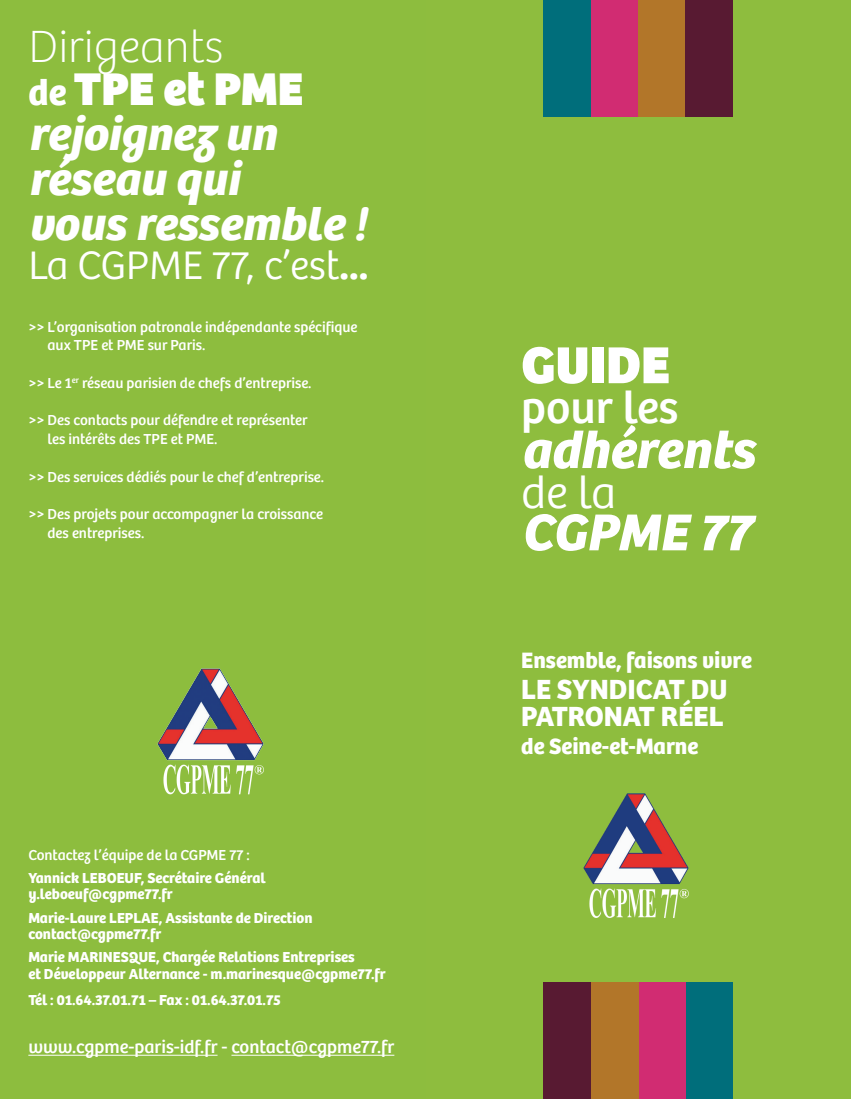
<style>
.page{position:relative;width:851px;height:1099px;background:#fff}
.page>*{position:absolute;margin:0;border:0;box-sizing:border-box;transform-origin:0 0}
.t1{font:italic 700 53.75px "Bree";color:#fff}
.t2{font:800 53.75px "Bree";color:#fff}
.t3{font:italic 700 47.5px/45px "Bree";color:#fff}
.t4{font:100 46.75px "Bree";color:#fff}
.t5{font:46.75px "Bree";color:#fff}
.t6{font:300 46.75px "Bree";color:#fff}
.t7{font:300 41.25px "Bree";color:#fff}
.t8{font:700 28.75px/27.5px "Bree";color:#fff}
.t9{font:700 23.12px "Bree";color:#fff}
.t10{font:18.75px "Bree";color:#fff}
.t11{font:15px/18.8px "Bree";color:#fff}
.t12{font:700 15px/16.2px "Bree";color:#fff}
.s1{font-style:normal;font-size:37.5px}
.s2{font-weight:800;font-style:normal}
.s3{font-weight:700}
</style>
<div class="page">
<div style="left:425px;top:0;width:425px;height:1098px;background:#8ebd3e"></div>
<div style="left:0;top:0;width:425px;height:1098px;background:#8dbd3e"></div>
<hr style="left:28px;top:1054px;width:189px;height:1px;background:#fff">
<hr style="left:231px;top:1054px;width:163px;height:1px;background:#fff">
<div style="left:543px;top:0;width:47px;height:117px;background:#006e7b"></div>
<div style="left:590px;top:0;width:48px;height:117px;background:#d12c72"></div>
<div style="left:638px;top:0;width:47px;height:117px;background:#b27629"></div>
<div style="left:685px;top:0;width:47px;height:117px;background:#581a32"></div>
<div style="left:685px;top:981px;width:47px;height:117px;background:#006e7b"></div>
<div style="left:638px;top:981px;width:47px;height:117px;background:#d12c72"></div>
<div style="left:590px;top:981px;width:48px;height:117px;background:#b27629"></div>
<div style="left:543px;top:981px;width:47px;height:117px;background:#581a32"></div>
<img style="left:157px;top:668px;width:107px;height:127px">
<h3 class="t4" style="left:28px;top:21px;width:196px">Dirigeants</h3>
<h2 class="t3" style="left:28px;top:67px;width:339px"><span class="s1">de</span> <span class="s2">TPE et PME </span>rejoignez un réseau qui<br>vous ressemble !</h2>
<h3 class="t7" style="left:28px;top:242px;width:341px">La CGPME 77, c’est<span class="s3">...</span></h3>
<p class="t11" style="left:48px;top:317px;width:311px;text-indent:-19px">&gt;&gt; L’organisation patronale indépendante spécifique aux TPE et PME sur Paris.</p>
<p class="t11" style="left:28px;top:374px;width:285px">&gt;&gt; Le 1<sup>er</sup> réseau parisien de chefs d’entreprise.</p>
<p class="t11" style="left:48px;top:411px;width:261px;text-indent:-19px">&gt;&gt; Des contacts pour défendre et représenter les intérêts des TPE et PME.</p>
<p class="t11" style="left:28px;top:467px;width:297px">&gt;&gt; Des services dédiés pour le chef d’entreprise.</p>
<p class="t11" style="left:48px;top:505px;width:277px;text-indent:-19px">&gt;&gt; Des projets pour accompagner la croissance des entreprises.</p>
<p class="t11" style="left:28px;top:845px;width:223px">Contactez l’équipe de la CGPME 77 :</p>
<p class="t12" style="left:28px;top:870px;width:239px">Yannick LEBOEUF, Secrétaire Général y.leboeuf@cgpme77.fr</p>
<p class="t12" style="left:28px;top:909px;width:285px">Marie-Laure LEPLAE, Assistante de Direction contact@cgpme77.fr</p>
<p class="t12" style="left:28px;top:949px;width:359px">Marie MARINESQUE, Chargée Relations Entreprises<br>et Développeur Alternance - m.marinesque@cgpme77.fr</p>
<p class="t12" style="left:28px;top:992px;width:254px">Tél : 01.64.37.01.71 – Fax : 01.64.37.01.75</p>
<p class="t10" style="left:28px;top:1036px;width:367px">www.cgpme-paris-idf.fr - contact@cgpme77.fr</p>
<h1 class="t2" style="left:521px;top:332px;width:150px">GUIDE</h1>
<h3 class="t5" style="left:521px;top:380px;width:159px">pour les</h3>
<h1 class="t1" style="left:521px;top:418px;width:235px">adhérents</h1>
<h3 class="t6" style="left:521px;top:465px;width:97px">de la</h3>
<h1 class="t1" style="left:521px;top:500px;width:231px">CGPME 77</h1>
<h3 class="t9" style="left:521px;top:646px;width:232px">Ensemble, faisons vivre</h3>
<h3 class="t8" style="left:521px;top:675px;width:208px">LE SYNDICAT DU<br>PATRONAT RÉEL</h3>
<h3 class="t9" style="left:521px;top:732px;width:179px">de Seine-et-Marne</h3>
</div>
